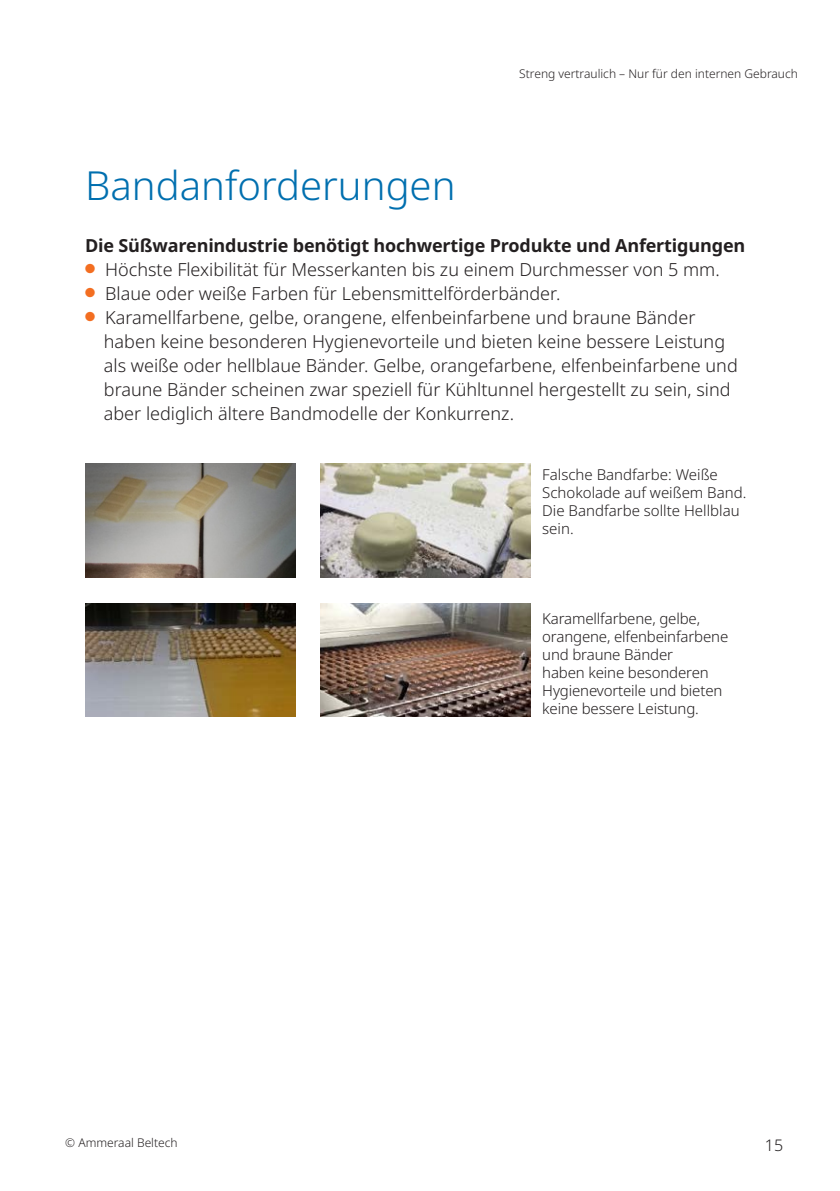
<style>
.page{position:relative;width:840px;height:1191px;background:#fff}
.page>*{position:absolute;margin:0;border:0;box-sizing:border-box;transform-origin:0 0}
.t1{font:300 40px "Noto Sans";color:#006faf}
.t2{font:300 18px "Noto Sans";color:#231f20}
.t3{font:700 18px "Noto Sans";letter-spacing:-.01em;color:#231f20}
.t4{font:300 16px "Noto Sans";color:#231f20}
.t5{font:300 15px/18px "Noto Sans";letter-spacing:-.01em;color:#231f20}
.t6{font:300 12px "Noto Sans";color:#231f20}
</style>
<div class="page">
<img style="left:85px;top:463px;width:210px;height:114px">
<img style="left:85px;top:603px;width:210px;height:114px">
<img style="left:321px;top:463px;width:209px;height:114px">
<img style="left:321px;top:603px;width:209px;height:114px">
<p class="t1" style="left:85px;top:157px;width:372px">Bandanforderungen</p>
<p class="t6" style="left:519px;top:65px;width:280px">Streng vertraulich – Nur für den internen Gebrauch</p>
<p class="t3" style="left:85px;top:232px;width:661px">Die Süßwarenindustrie benötigt hochwertige Produkte und Anfertigungen</p>
<p class="t2" style="left:85px;top:256px;width:635px"><sup>4</sup> Höchste Flexibilität für Messerkanten bis zu einem Durchmesser von 5 mm.</p>
<p class="t2" style="left:85px;top:280px;width:477px"><sup>4</sup> Blaue oder weiße Farben für Lebensmittelförderbänder.</p>
<p class="t2" style="left:85px;top:304px;width:611px"><sup>4</sup> Karamellfarbene, gelbe, orangene, elfenbeinfarbene und braune Bänder</p>
<p class="t2" style="left:104px;top:328px;width:622px">haben keine besonderen Hygienevorteile und bieten keine bessere Leistung</p>
<p class="t2" style="left:104px;top:352px;width:635px">als weiße oder hellblaue Bänder. Gelbe, orangefarbene, elfenbeinfarbene und</p>
<p class="t2" style="left:104px;top:376px;width:627px">braune Bänder scheinen zwar speziell für Kühltunnel hergestellt zu sein, sind</p>
<p class="t2" style="left:104px;top:400px;width:411px">aber lediglich ältere Bandmodelle der Konkurrenz.</p>
<p class="t5" style="left:542px;top:465px;width:205px">Falsche Bandfarbe: Weiße<br>Schokolade auf weißem Band.<br>Die Bandfarbe sollte Hellblau sein.</p>
<p class="t6" style="left:65px;top:1134px;width:114px">© Ammeraal Beltech</p>
<p class="t5" style="left:542px;top:610px;width:187px">Karamellfarbene, gelbe, orangene, elfenbeinfarbene und braune Bänder<br>haben keine besonderen<br>Hygienevorteile und bieten keine bessere Leistung.</p>
<p class="t4" style="left:764px;top:1134px;width:20px">15</p>
</div>
